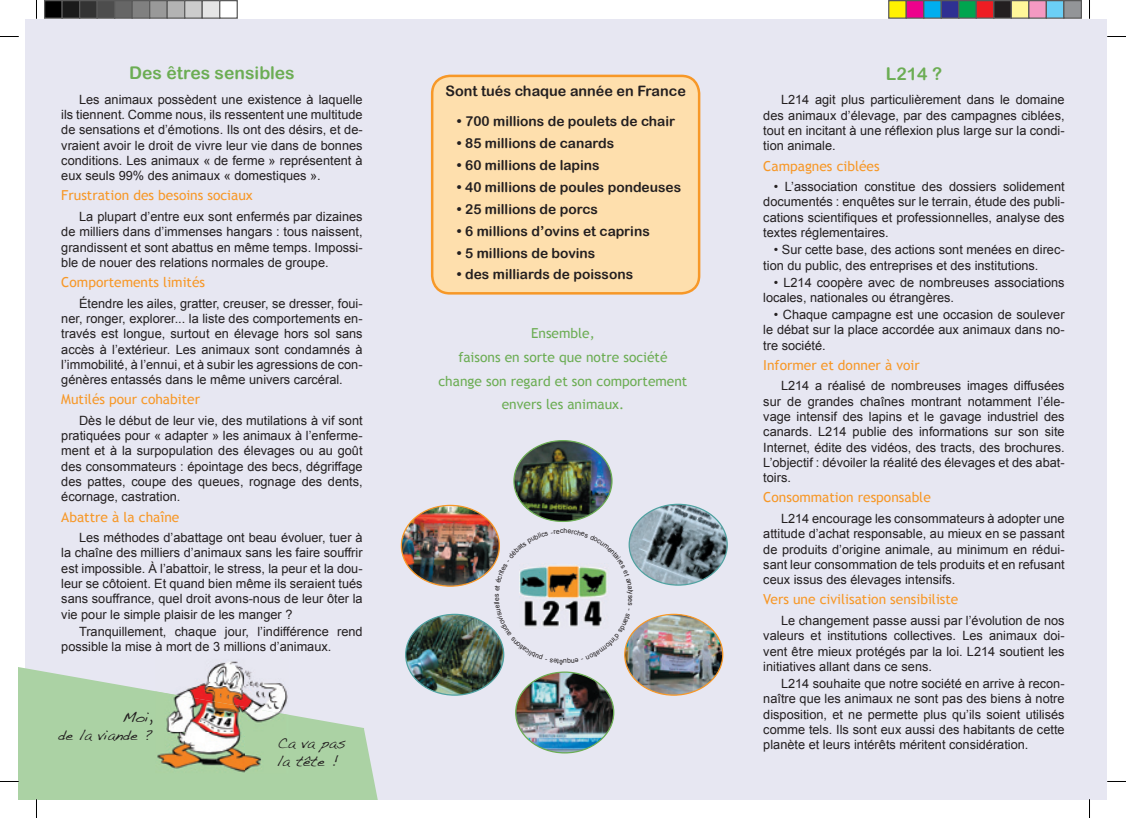
<style>
.page{position:relative;width:1126px;height:818px;background:#fff}
.page>*{position:absolute;margin:0;border:0;box-sizing:border-box;transform-origin:0 0}
.t1{font:17.5px "Arial Rounded MT Bold";color:#6cad54}
.t2{font:15px/18px "Handwriting Dakota";color:#231f20;text-align:right}
.t3{font:14.38px "Arial Rounded MT Bold";color:#231f20}
.t4{font:13.75px "Arial Rounded MT Bold";color:#231f20}
.t5{font:13.75px "Trebuchet MS";color:#f79828}
.t6{font:13.75px/23.6px "Trebuchet MS";color:#6cad54;text-align:center}
.t7{font:12.75px/15.2px "Arial";color:#231f20;text-align:justify}
</style>
<div class="page">
<div style="left:25px;top:20px;width:1081px;height:778px;background:#e7e7f2"></div>
<svg style="left:19px;top:667px;width:344px;height:131px;fill:#abd2a4"></svg>
<img style="left:155px;top:661px;width:133px;height:29px">
<img style="left:155px;top:690px;width:133px;height:83px">
<img style="left:514px;top:440px;width:98px;height:81px">
<img style="left:633px;top:505px;width:94px;height:79px">
<img style="left:401px;top:506px;width:94px;height:79px">
<img style="left:405px;top:615px;width:98px;height:79px">
<img style="left:625px;top:615px;width:97px;height:79px">
<img style="left:515px;top:673px;width:98px;height:79px">
<div style="left:432px;top:76px;width:267px;height:217px;background:#fedfad;border-radius:18px"></div>
<div style="left:431px;top:75px;width:269px;height:219px;border:2px solid #f79828;border-radius:18px"></div>
<svg style="left:311px;top:728px;width:67px;height:70px;background:#b1d4ac"></svg>
<svg style="left:0;top:36px;width:19px;height:1px"></svg>
<svg style="left:1107px;top:36px;width:18px;height:1px"></svg>
<svg style="left:36px;top:0;width:1px;height:19px"></svg>
<svg style="left:36px;top:798px;width:1px;height:19px"></svg>
<svg style="left:1089px;top:0;width:1px;height:19px"></svg>
<svg style="left:1088px;top:798px;width:2px;height:19px"></svg>
<div style="left:45px;top:1px;width:17px;height:17px;background:#000"></div>
<div style="left:44px;top:0;width:19px;height:19px;border:1px solid #595959"></div>
<div style="left:62px;top:1px;width:18px;height:17px;background:#1a1a1a"></div>
<div style="left:61px;top:0;width:19px;height:19px;border:1px solid #595959"></div>
<div style="left:80px;top:1px;width:17px;height:17px;background:#333"></div>
<div style="left:79px;top:0;width:19px;height:19px;border:1px solid #595959"></div>
<div style="left:97px;top:1px;width:18px;height:17px;background:#4d4d4d"></div>
<div style="left:96px;top:0;width:19px;height:19px;border:1px solid #595959"></div>
<div style="left:115px;top:1px;width:17px;height:17px;background:#666"></div>
<div style="left:114px;top:0;width:19px;height:19px;border:1px solid #595959"></div>
<div style="left:132px;top:1px;width:18px;height:17px;background:#808080"></div>
<div style="left:131px;top:0;width:19px;height:19px;border:1px solid #595959"></div>
<div style="left:150px;top:1px;width:17px;height:17px;background:#999"></div>
<div style="left:149px;top:0;width:19px;height:19px;border:1px solid #595959"></div>
<div style="left:167px;top:1px;width:18px;height:17px;background:#b3b3b3"></div>
<div style="left:166px;top:0;width:19px;height:19px;border:1px solid #595959"></div>
<div style="left:185px;top:1px;width:17px;height:17px;background:#ccc"></div>
<div style="left:184px;top:0;width:19px;height:19px;border:1px solid #595959"></div>
<div style="left:202px;top:1px;width:18px;height:17px;background:#e5e5e5"></div>
<div style="left:201px;top:0;width:19px;height:19px;border:1px solid #595959"></div>
<div style="left:219px;top:0;width:19px;height:19px;border:1px solid #595959"></div>
<div style="left:888px;top:1px;width:18px;height:17px;background:#fff101"></div>
<div style="left:888px;top:0;width:18px;height:19px;border:1px solid #595959"></div>
<div style="left:906px;top:1px;width:17px;height:17px;background:#ed028c"></div>
<div style="left:905px;top:0;width:19px;height:19px;border:1px solid #595959"></div>
<div style="left:923px;top:1px;width:18px;height:17px;background:#00aeef"></div>
<div style="left:923px;top:0;width:18px;height:19px;border:1px solid #595959"></div>
<div style="left:941px;top:1px;width:17px;height:17px;background:#2e3092"></div>
<div style="left:940px;top:0;width:19px;height:19px;border:1px solid #595959"></div>
<div style="left:958px;top:1px;width:18px;height:17px;background:#00a54f"></div>
<div style="left:958px;top:0;width:18px;height:19px;border:1px solid #595959"></div>
<div style="left:976px;top:1px;width:17px;height:17px;background:#ee1d23"></div>
<div style="left:975px;top:0;width:19px;height:19px;border:1px solid #595959"></div>
<div style="left:993px;top:1px;width:18px;height:17px;background:#231f20"></div>
<div style="left:993px;top:0;width:18px;height:19px;border:1px solid #595959"></div>
<div style="left:1011px;top:1px;width:17px;height:17px;background:#fff79a"></div>
<div style="left:1010px;top:0;width:19px;height:19px;border:1px solid #595959"></div>
<div style="left:1028px;top:1px;width:18px;height:17px;background:#f499c2"></div>
<div style="left:1028px;top:0;width:18px;height:19px;border:1px solid #595959"></div>
<div style="left:1046px;top:1px;width:17px;height:17px;background:#6bcff6"></div>
<div style="left:1045px;top:0;width:19px;height:19px;border:1px solid #595959"></div>
<div style="left:1063px;top:1px;width:18px;height:17px;background:#939598"></div>
<div style="left:1063px;top:0;width:18px;height:19px;border:1px solid #595959"></div>
<svg style="left:494px;top:528px;width:139px;height:136px"></svg>
<h1 class="t1" style="left:129px;top:63px;width:167px">Des êtres sensibles</h1>
<p class="t7" style="left:61px;top:92px;width:303px;text-indent:18px">Les animaux possèdent une existence à laquelle ils tiennent. Comme nous, ils ressentent une multitude de sensations et d’émotions. Ils ont des désirs, et de&shy;vraient avoir le droit de vivre leur vie dans de bonnes conditions. Les animaux « de ferme » représentent à eux seuls 99% des animaux « domestiques ».</p>
<p class="t5" style="left:61px;top:187px;width:193px">Frustration des besoins sociaux</p>
<p class="t7" style="left:61px;top:209px;width:303px;text-indent:18px">La plupart d’entre eux sont enfermés par dizaines de milliers dans d’immenses hangars : tous naissent, grandissent et sont abattus en même temps. Impossi&shy;ble de nouer des relations normales de groupe.</p>
<p class="t5" style="left:61px;top:274px;width:145px">Comportements limités</p>
<p class="t7" style="left:61px;top:295px;width:303px;text-indent:18px">Étendre les ailes, gratter, creuser, se dresser, foui&shy;ner, ronger, explorer... la liste des comportements en&shy;través est longue, surtout en élevage hors sol sans accès à l’extérieur. Les animaux sont condamnés à l’immobilité, à l’ennui, et à subir les agressions de con&shy;génères entassés dans le même univers carcéral.</p>
<p class="t5" style="left:61px;top:391px;width:140px">Mutilés pour cohabiter</p>
<p class="t7" style="left:61px;top:412px;width:303px;text-indent:18px">Dès le début de leur vie, des mutilations à vif sont pratiquées pour « adapter » les animaux à l’enferme&shy;ment et à la surpopulation des élevages ou au goût des consommateurs : épointage des becs, dégriffage des pattes, coupe des queues, rognage des dents, écornage, castration.</p>
<p class="t5" style="left:61px;top:508px;width:120px">Abattre à la chaîne</p>
<p class="t7" style="left:61px;top:530px;width:303px;text-indent:18px">Les méthodes d’abattage ont beau évoluer, tuer à la chaîne des milliers d’animaux sans les faire souffrir est impossible. À l’abattoir, le stress, la peur et la dou&shy;leur se côtoient. Et quand bien même ils seraient tués sans souffrance, quel droit avons-nous de leur ôter la vie pour le simple plaisir de les manger ?</p>
<p class="t7" style="left:61px;top:623px;width:303px;text-indent:18px">Tranquillement, chaque jour, l’indifférence rend possible la mise à mort de 3 millions d’animaux.</p>
<p class="t2" style="left:58px;top:707px;width:96px">Moi,<br>de la viande ?</p>
<p class="t2" style="left:277px;top:733px;width:70px;text-align:left">Ca va pas la tête !</p>
<p class="t3" style="left:445px;top:82px;width:242px">Sont tués chaque année en France</p>
<p class="t4" style="left:457px;top:113px;width:220px">• 700 millions de poulets de chair</p>
<p class="t4" style="left:457px;top:135px;width:159px">• 85 millions de canards</p>
<p class="t4" style="left:457px;top:157px;width:144px">• 60 millions de lapins</p>
<p class="t4" style="left:457px;top:179px;width:226px">• 40 millions de poules pondeuses</p>
<p class="t4" style="left:457px;top:201px;width:143px">• 25 millions de porcs</p>
<p class="t4" style="left:457px;top:222px;width:194px">• 6 millions d’ovins et caprins</p>
<p class="t4" style="left:457px;top:244px;width:140px">• 5 millions de bovins</p>
<p class="t4" style="left:457px;top:266px;width:178px">• des milliards de poissons</p>
<p class="t6" style="left:438px;top:322px;width:250px">Ensemble,<br>faisons en sorte que notre société change son regard et son comportement envers les animaux.</p>
<h1 class="t1" style="left:885px;top:64px;width:58px">L214 ?</h1>
<p class="t7" style="left:763px;top:92px;width:303px;text-indent:18px">L214 agit plus particulièrement dans le domaine des animaux d’élevage, par des campagnes ciblées, tout en incitant à une réflexion plus large sur la condi&shy;tion animale.</p>
<p class="t5" style="left:763px;top:157px;width:118px">Campagnes ciblées</p>
<p class="t7" style="left:763px;top:179px;width:303px;text-indent:11px">• L’association constitue des dossiers solidement documentés : enquêtes sur le terrain, étude des publi&shy;cations scientifiques et professionnelles, analyse des textes réglementaires.</p>
<p class="t7" style="left:763px;top:242px;width:303px;text-indent:11px">• Sur cette base, des actions sont menées en direc&shy;tion du public, des entreprises et des institutions.</p>
<p class="t7" style="left:763px;top:274px;width:303px;text-indent:11px">• L214 coopère avec de nombreuses associations locales, nationales ou étrangères.</p>
<p class="t7" style="left:763px;top:307px;width:303px;text-indent:11px">• Chaque campagne est une occasion de soulever le débat sur la place accordée aux animaux dans no&shy;tre société.</p>
<p class="t5" style="left:763px;top:356px;width:158px">Informer et donner à voir</p>
<p class="t7" style="left:763px;top:378px;width:303px;text-indent:18px">L214 a réalisé de nombreuses images diffusées sur de grandes chaînes montrant notamment l’éle&shy;vage intensif des lapins et le gavage industriel des canards. L214 publie des informations sur son site Internet, édite des vidéos, des tracts, des brochures.<br>L’objectif : dévoiler la réalité des élevages et des abat&shy;toirs.</p>
<p class="t5" style="left:763px;top:489px;width:169px">Consommation responsable</p>
<p class="t7" style="left:763px;top:510px;width:303px;text-indent:18px">L214 encourage les consommateurs à adopter une attitude d’achat responsable, au mieux en se passant de produits d’origine animale, au minimum en rédui&shy;sant leur consommation de tels produits et en refusant ceux issus des élevages intensifs.</p>
<p class="t5" style="left:763px;top:591px;width:197px">Vers une civilisation sensibiliste</p>
<p class="t7" style="left:763px;top:612px;width:303px;text-indent:18px">Le changement passe aussi par l’évolution de nos valeurs et institutions collectives. Les animaux doi&shy;vent être mieux protégés par la loi. L214 soutient les initiatives allant dans ce sens.</p>
<p class="t7" style="left:763px;top:675px;width:303px;text-indent:18px">L214 souhaite que notre société en arrive à recon&shy;naître que les animaux ne sont pas des biens à notre disposition, et ne permette plus qu’ils soient utilisés comme tels. Ils sont eux aussi des habitants de cette planète et leurs intérêts méritent considération.</p>
</div>
